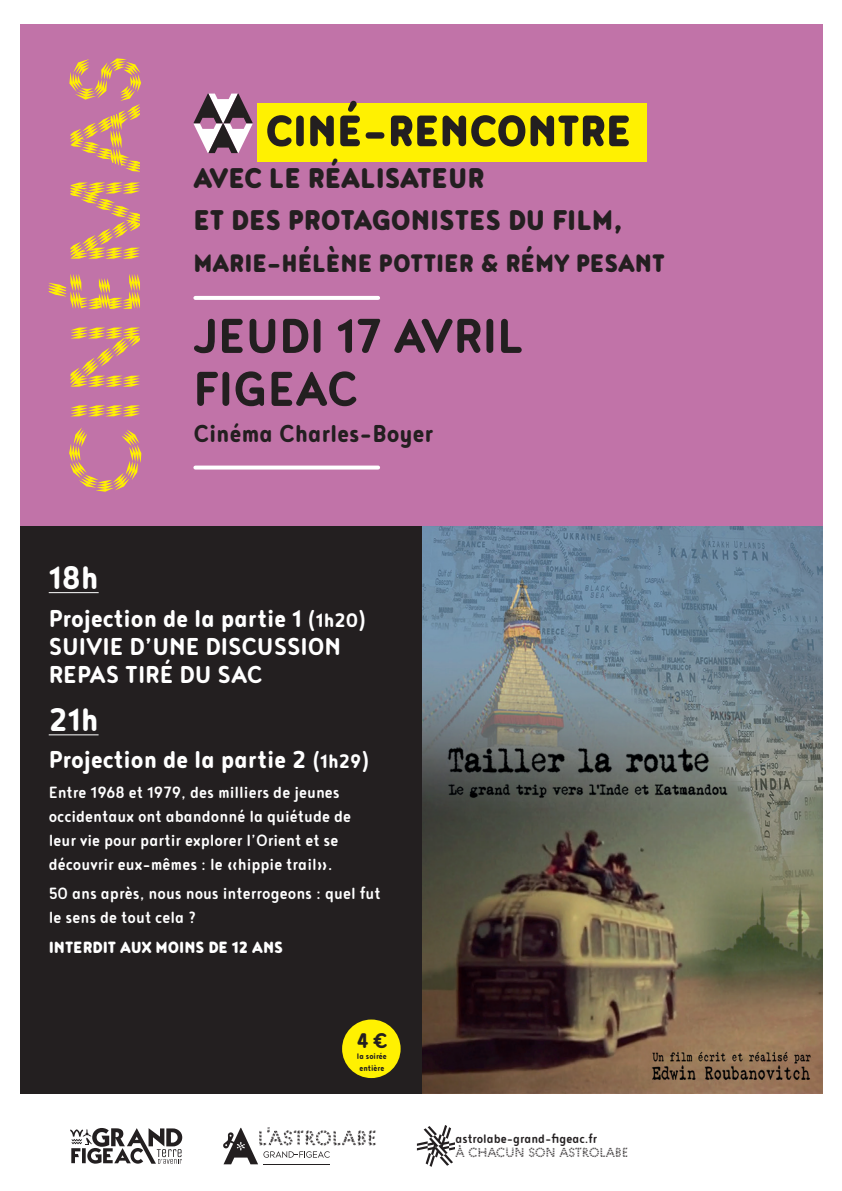
<style>
.page{position:relative;width:842px;height:1191px;background:#fff}
.page>*{position:absolute;margin:0;border:0;box-sizing:border-box;transform-origin:0 0}
.t1{font:700 60px/53px "Noyh Slim R";color:#231f20}
.t2{font:900 54px "Noyh Slim R";color:#231f20}
.t3{font:700 40px "Noyh Slim R";color:#fff}
.t4{font:900 35px/42px "Noyh Slim R";color:#231f20}
.t5{font:900 31px "Noyh Slim R";color:#231f20}
.t6{font:700 30px/28px "Noyh Slim R";color:#fff}
.t7{font:700 30px "Noyh Slim R";color:#231f20}
.t8{font:700 26px "Noyh Slim R";color:#231f20}
.t9{font:500 20px/24px "Noyh Slim R";color:#fff}
.t10{font:900 20px "Noyh Slim R";color:#fff}
.t11{font:500 15.2px "Noyh Slim R";color:#231f20}
.t12{font:12px "Pattern No 5 Coarse";color:#231f20}
.t13{font:700 10px/12px "Noyh Slim R";color:#231f20}
.s1{font-size:24px}
</style>
<div class="page">
<div style="left:21px;top:24px;width:802px;height:502px;background:#c173a8"></div>
<div style="left:257px;top:103px;width:389px;height:58px;background:#fff101"></div>
<div style="left:21px;top:526px;width:802px;height:567px;background:#231f20"></div>
<svg style="left:49px;top:58px;width:92px;height:434px"></svg>
<img style="left:422px;top:526px;width:401px;height:567px">
<svg style="left:195px;top:296px;width:183px;height:4px"></svg>
<svg style="left:195px;top:465px;width:183px;height:4px"></svg>
<hr style="left:49px;top:592px;width:50px;height:1px;background:#fff">
<hr style="left:49px;top:734px;width:50px;height:1px;background:#fff">
<svg style="left:417px;top:1125px;width:38px;height:41px"></svg>
<svg style="left:70px;top:1128px;width:112px;height:35px"></svg>
<svg style="left:223px;top:1127px;width:153px;height:37px"></svg>
<svg style="left:193px;top:94px;width:60px;height:59px"></svg>
<div style="left:342px;top:1019px;width:59px;height:59px;background:#fff101;border-radius:50%"></div>
<h2 class="t2" style="left:265px;top:98px;width:367px">CINÉ-RENCONTRE</h2>
<h3 class="t4" style="left:193px;top:157px;width:431px">AVEC LE RÉALISATEUR<br>ET DES PROTAGONISTES DU FILM,</h3>
<h3 class="t5" style="left:193px;top:244px;width:473px">MARIE-HÉLÈNE POTTIER &amp; RÉMY PESANT</h3>
<h1 class="t1" style="left:193px;top:308px;width:332px">JEUDI 17 AVRIL<br>FIGEAC</h1>
<h3 class="t7" style="left:193px;top:416px;width:241px">Cinéma Charles-Boyer</h3>
<h3 class="t3" style="left:49px;top:554px;width:51px">18h</h3>
<h3 class="t6" style="left:49px;top:603px;width:319px">Projection de la partie 1 <span class="s1">(1h20)<br></span>SUIVIE D’UNE DISCUSSION<br>REPAS TIRÉ DU SAC</h3>
<h3 class="t3" style="left:49px;top:696px;width:51px">21h</h3>
<h3 class="t6" style="left:49px;top:744px;width:322px">Projection de la partie 2 <span class="s1">(1h29)</span></h3>
<p class="t9" style="left:49px;top:779px;width:304px">Entre 1968 et 1979, des milliers de jeunes occidentaux ont abandonné la quiétude de leur vie pour partir explorer l’Orient et se découvrir eux-mêmes : le «hippie trail».</p>
<p class="t9" style="left:49px;top:881px;width:334px">50 ans après, nous nous interrogeons : quel fut le sens de tout cela ?</p>
<p class="t10" style="left:49px;top:935px;width:236px">INTERDIT AUX MOINS DE 12 ANS</p>
<h3 class="t8" style="left:356px;top:1025px;width:34px">4€</h3>
<p class="t13" style="left:357px;top:1049px;width:31px">la soirée entière</p>
<p class="t11" style="left:455px;top:1130px;width:143px">astrolabe-grand-figeac.fr</p>
<p class="t12" style="left:455px;top:1144px;width:174px">À CHACUN SON ASTROLABE</p>
</div>
